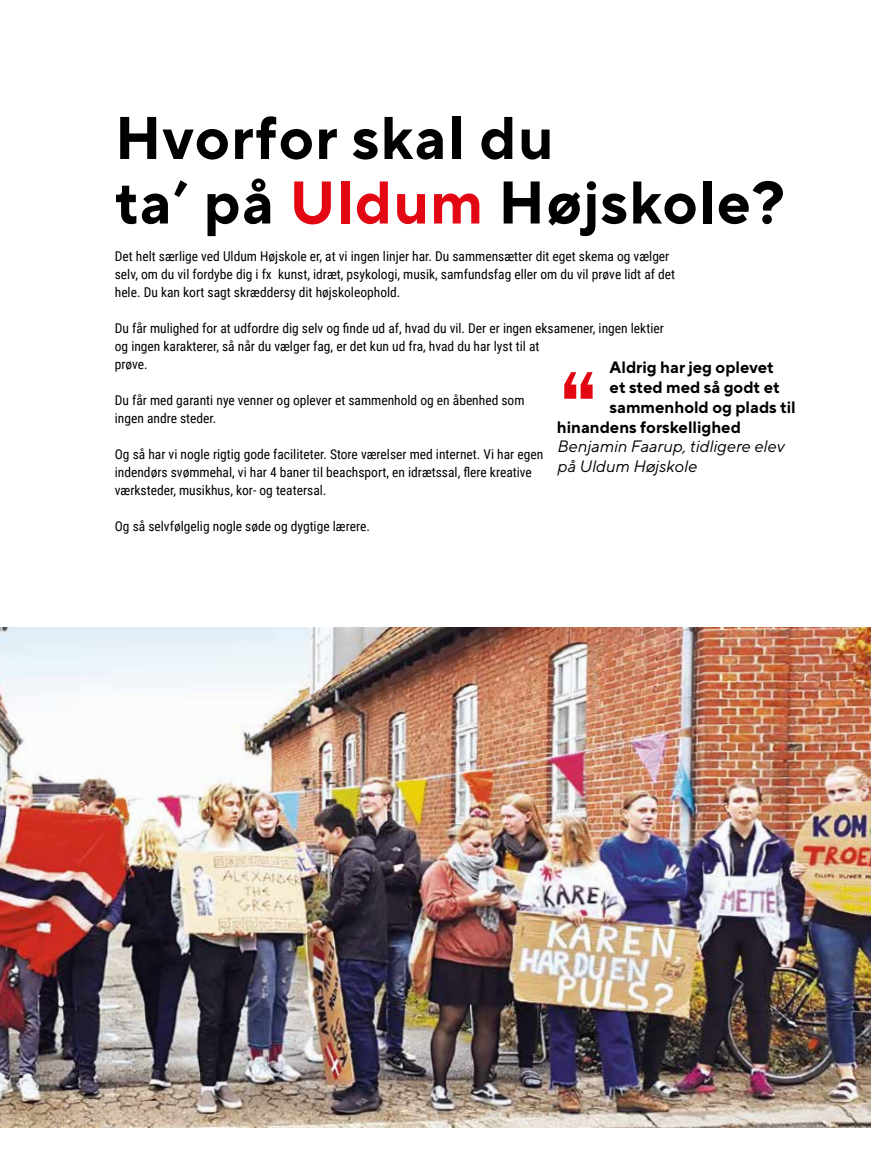
<style>
.page{position:relative;width:893px;height:1149px;background:#fff}
.page>*{position:absolute;margin:0;border:0;box-sizing:border-box;transform-origin:0 0}
.t1{font:700 60px/64.5px "TT Norms Pro";letter-spacing:.02em;color:#000}
.t2{font:700 16.5px "TT Norms Pro";color:#000}
.t3{font:italic 16.5px/19.8px "TT Norms Pro";color:#000}
.t4{font:13.5px/18px "Roboto Condensed";color:#000}
.s1{color:#e30613}
</style>
<div class="page">
<img style="left:0;top:398px;width:871px;height:730px">
<svg style="left:564px;top:372px;width:29px;height:26px"></svg>
<h1 class="t1" style="left:115px;top:103px;width:671px">Hvorfor skal du<br>ta’ på <span class="s1">Uldum</span> Højskole?</h1>
<p class="t4" style="left:115px;top:247px;width:562px">Det helt særlige ved Uldum Højskole er, at vi ingen linjer har. Du sammensætter dit eget skema og vælger selv, om du vil fordybe dig i fx kunst, idræt, psykologi, musik, samfundsfag eller om du vil prøve lidt af det hele. Du kan kort sagt skræddersy dit højskoleophold.</p>
<p class="t4" style="left:115px;top:319px;width:551px">Du får mulighed for at udfordre dig selv og finde ud af, hvad du vil. Der er ingen eksamener, ingen lektier og ingen karakterer, så når du vælger fag, er det kun ud fra, hvad du har lyst til at<br>prøve.</p>
<p class="t4" style="left:115px;top:391px;width:411px">Du får med garanti nye venner og oplever et sammenhold og en åbenhed som ingen andre steder.</p>
<p class="t4" style="left:115px;top:445px;width:430px">Og så har vi nogle rigtig gode faciliteter. Store værelser med internet. Vi har egen indendørs svømmehal, vi har 4 baner til beachsport, en idrætssal, flere kreative værksteder, musikhus, kor- og teatersal.</p>
<p class="t4" style="left:115px;top:517px;width:257px">Og så selvfølgelig nogle søde og dygtige lærere.</p>
<p class="t2" style="left:610px;top:356px;width:166px">Aldrig har jeg oplevet</p>
<p class="t2" style="left:610px;top:376px;width:172px">et sted med så godt et</p>
<p class="t2" style="left:610px;top:396px;width:188px">sammenhold og plads til</p>
<p class="t2" style="left:557px;top:416px;width:185px">hinandens forskellighed</p>
<p class="t3" style="left:557px;top:436px;width:229px">Benjamin Faarup, tidligere elev på Uldum Højskole</p>
</div>
